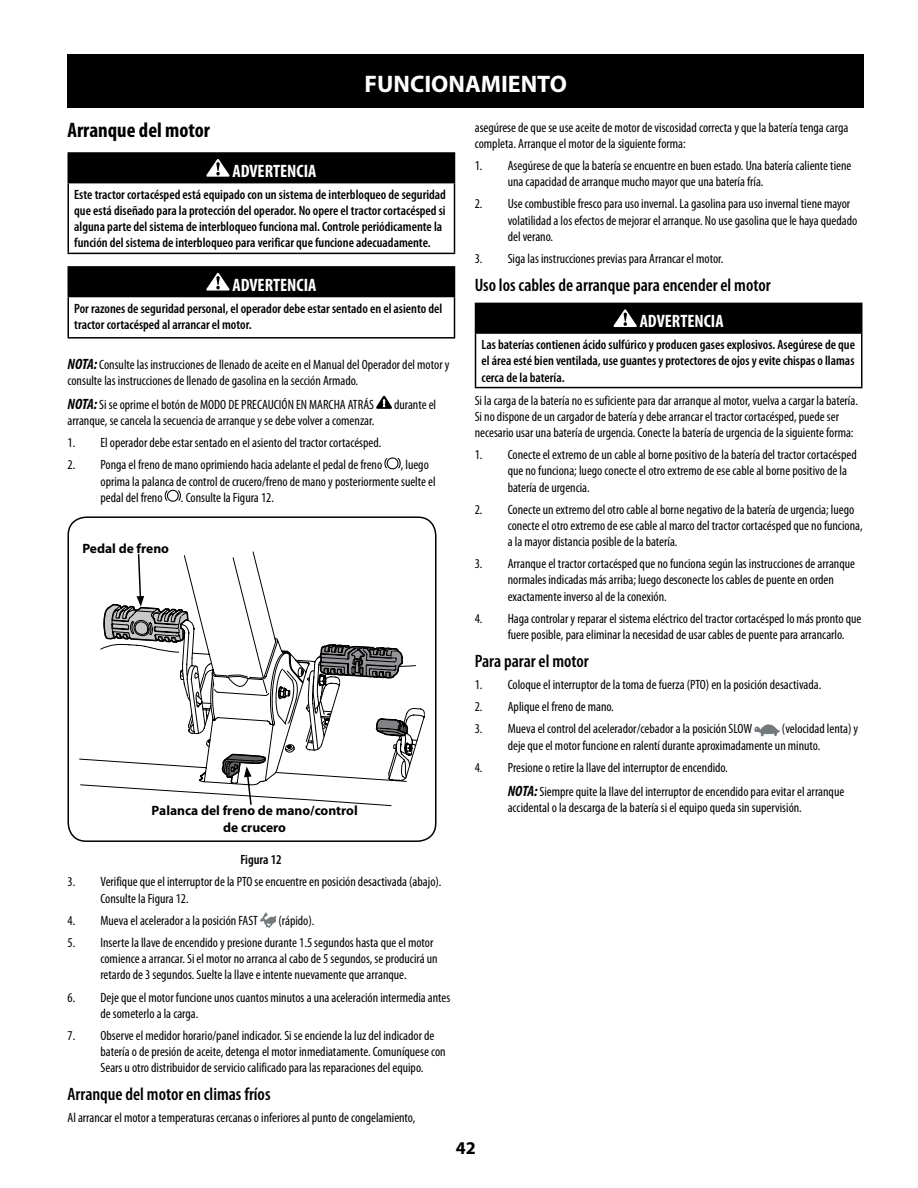
<style>
.page{position:relative;width:918px;height:1188px;background:#fff}
.page>*{position:absolute;margin:0;border:0;box-sizing:border-box;transform-origin:0 0}
.t1{font:700 24px "Myriad Pro";color:#fff}
.t2{font:700 condensed 21px "Myriad Pro";color:#000}
.t3{font:600 condensed 18px "Myriad Pro";color:#000}
.t4{font:700 condensed 18px "Myriad Pro";color:#fff}
.t5{font:700 18px "Myriad Pro";color:#000}
.t6{font:condensed 13.5px/16.2px "Myriad Pro";color:#000}
.t7{font:600 condensed 13.5px/16.2px "Myriad Pro";color:#000}
.t8{font:700 13.5px/16.2px "Myriad Pro";color:#000;text-align:center}
.s1{font-weight:700;font-style:italic;font-size:15px}
</style>
<div class="page">
<div style="left:68px;top:54px;width:796px;height:54px;background:#000"></div>
<div style="left:68px;top:153px;width:386px;height:30px;background:#000"></div>
<hr style="left:68px;top:152px;width:387px;height:2px;background:#000">
<svg style="left:454px;top:154px;width:1px;height:28px"></svg>
<hr style="left:68px;top:182px;width:387px;height:1px;background:#000">
<hr style="left:68px;top:183px;width:1px;height:70px;background:#000">
<hr style="left:454px;top:183px;width:1px;height:70px;background:#000">
<hr style="left:68px;top:253px;width:387px;height:1px;background:#000">
<svg style="left:206px;top:159px;width:24px;height:18px"></svg>
<div style="left:68px;top:267px;width:386px;height:30px;background:#000"></div>
<hr style="left:68px;top:266px;width:387px;height:2px;background:#000">
<svg style="left:454px;top:268px;width:1px;height:28px"></svg>
<hr style="left:68px;top:296px;width:387px;height:1px;background:#000">
<hr style="left:68px;top:297px;width:1px;height:40px;background:#000">
<hr style="left:454px;top:297px;width:1px;height:40px;background:#000">
<hr style="left:68px;top:337px;width:387px;height:2px;background:#000">
<svg style="left:206px;top:273px;width:24px;height:18px"></svg>
<svg style="left:376px;top:395px;width:16px;height:14px"></svg>
<svg style="left:384px;top:457px;width:17px;height:12px"></svg>
<svg style="left:165px;top:490px;width:16px;height:12px"></svg>
<svg style="left:103px;top:553px;width:322px;height:253px"></svg>
<div style="left:68px;top:516px;width:368px;height:326px;border:2px solid #000;border-radius:18px"></div>
<svg style="left:260px;top:912px;width:17px;height:16px"></svg>
<div style="left:476px;top:303px;width:386px;height:30px;background:#000"></div>
<hr style="left:475px;top:303px;width:387px;height:1px;background:#000">
<svg style="left:475px;top:304px;width:1px;height:28px"></svg>
<hr style="left:475px;top:332px;width:387px;height:2px;background:#000">
<hr style="left:475px;top:334px;width:1px;height:53px;background:#000">
<hr style="left:861px;top:334px;width:1px;height:53px;background:#000">
<hr style="left:475px;top:387px;width:387px;height:1px;background:#000">
<svg style="left:613px;top:309px;width:24px;height:18px"></svg>
<svg style="left:754px;top:724px;width:26px;height:12px"></svg>
<h1 class="t1" style="left:365px;top:68px;width:204px">FUNCIONAMIENTO</h1>
<h2 class="t2" style="left:68px;top:117px;width:144px">Arranque del motor</h2>
<h3 class="t4" style="left:232px;top:159px;width:85px">ADVERTENCIA</h3>
<p class="t7" style="left:74px;top:186px;width:373px">Este tractor cortacésped está equipado con un sistema de interbloqueo de seguridad que está diseñado para la protección del operador. No opere el tractor cortacésped si alguna parte del sistema de interbloqueo funciona mal. Controle periódicamente la función del sistema de interbloqueo para verificar que funcione adecuadamente.</p>
<h3 class="t4" style="left:232px;top:273px;width:85px">ADVERTENCIA</h3>
<p class="t7" style="left:74px;top:300px;width:370px">Por razones de seguridad personal, el operador debe estar sentado en el asiento del tractor cortacésped al arrancar el motor.</p>
<p class="t6" style="left:67px;top:356px;width:383px"><span class="s1">NOTA:</span> Consulte las instrucciones de llenado de aceite en el Manual del Operador del motor y consulte las instrucciones de llenado de gasolina en la sección Armado.</p>
<p class="t6" style="left:68px;top:396px;width:308px"><span class="s1">NOTA:</span> Si se oprime el botón de MODO DE PRECAUCIÓN EN MARCHA ATRÁS</p>
<p class="t6" style="left:394px;top:396px;width:44px">durante el</p>
<p class="t6" style="left:68px;top:413px;width:308px">arranque, se cancela la secuencia de arranque y se debe volver a comenzar.</p>
<p class="t6" style="left:68px;top:435px;width:315px">1. El operador debe estar sentado en el asiento del tractor cortacésped.</p>
<p class="t6" style="left:68px;top:457px;width:316px">2. Ponga el freno de mano oprimiendo hacia adelante el pedal de freno</p>
<p class="t6" style="left:101px;top:457px;width:337px;text-indent:300px">, luego oprima la palanca de control de crucero/freno de mano y posteriormente suelte el pedal del freno</p>
<p class="t6" style="left:181px;top:489px;width:95px">. Consulte la Figura 12.</p>
<p class="t8" style="left:82px;top:540px;width:88px">Pedal de freno</p>
<p class="t8" style="left:152px;top:802px;width:208px">Palanca del freno de mano/control de crucero</p>
<p class="t7" style="left:240px;top:851px;width:43px">Figura 12</p>
<p class="t6" style="left:100px;top:874px;width:343px;text-indent:-33px">3. Verifique que el interruptor de la PTO se encuentre en posición desactivada (abajo).<br>Consulte la Figura 12.</p>
<p class="t6" style="left:67px;top:912px;width:192px">4. Mueva el acelerador a la posición FAST</p>
<p class="t6" style="left:278px;top:912px;width:38px">(rápido).</p>
<p class="t6" style="left:100px;top:935px;width:339px;text-indent:-33px">5. Inserte la llave de encendido y presione durante 1.5 segundos hasta que el motor comience a arrancar. Si el motor no arranca al cabo de 5 segundos, se producirá un retardo de 3 segundos. Suelte la llave e intente nuevamente que arranque.</p>
<p class="t6" style="left:100px;top:989px;width:351px;text-indent:-33px">6. Deje que el motor funcione unos cuantos minutos a una aceleración intermedia antes de someterlo a la carga.</p>
<p class="t6" style="left:100px;top:1028px;width:347px;text-indent:-33px">7. Observe el medidor horario/panel indicador. Si se enciende la luz del indicador de batería o de presión de aceite, detenga el motor inmediatamente. Comuníquese con<br>Sears u otro distribuidor de servicio calificado para las reparaciones del equipo.</p>
<h3 class="t3" style="left:68px;top:1083px;width:205px">Arranque del motor en climas fríos</h3>
<p class="t6" style="left:68px;top:1110px;width:349px">Al arrancar el motor a temperaturas cercanas o inferiores al punto de congelamiento,</p>
<p class="t6" style="left:475px;top:119px;width:375px">asegúrese de que se use aceite de motor de viscosidad correcta y que la batería tenga carga completa. Arranque el motor de la siguiente forma:</p>
<p class="t6" style="left:508px;top:158px;width:345px;text-indent:-33px">1. Asegúrese de que la batería se encuentre en buen estado. Una batería caliente tiene una capacidad de arranque mucho mayor que una batería fría.</p>
<p class="t6" style="left:508px;top:196px;width:351px;text-indent:-33px">2. Use combustible fresco para uso invernal. La gasolina para uso invernal tiene mayor volatilidad a los efectos de mejorar el arranque. No use gasolina que le haya quedado del verano.</p>
<p class="t6" style="left:475px;top:251px;width:250px">3. Siga las instrucciones previas para Arrancar el motor.</p>
<h3 class="t3" style="left:475px;top:274px;width:297px">Uso los cables de arranque para encender el motor</h3>
<h3 class="t4" style="left:640px;top:310px;width:85px">ADVERTENCIA</h3>
<p class="t7" style="left:482px;top:336px;width:375px;text-align:justify">Las baterías contienen ácido sulfúrico y producen gases explosivos. Asegúrese de que el área esté bien ventilada, use guantes y protectores de ojos y evite chispas o llamas cerca de la batería.</p>
<p class="t6" style="left:475px;top:392px;width:385px">Si la carga de la batería no es suficiente para dar arranque al motor, vuelva a cargar la batería.<br>Si no dispone de un cargador de batería y debe arrancar el tractor cortacésped, puede ser necesario usar una batería de urgencia. Conecte la batería de urgencia de la siguiente forma:</p>
<p class="t6" style="left:508px;top:447px;width:351px;text-indent:-33px">1. Conecte el extremo de un cable al borne positivo de la batería del tractor cortacésped que no funciona; luego conecte el otro extremo de ese cable al borne positivo de la batería de urgencia.</p>
<p class="t6" style="left:508px;top:501px;width:356px;text-indent:-33px">2. Conecte un extremo del otro cable al borne negativo de la batería de urgencia; luego conecte el otro extremo de ese cable al marco del tractor cortacésped que no funciona, a la mayor distancia posible de la batería.</p>
<p class="t6" style="left:508px;top:556px;width:349px;text-indent:-33px">3. Arranque el tractor cortacésped que no funciona según las instrucciones de arranque normales indicadas más arriba; luego desconecte los cables de puente en orden exactamente inverso al de la conexión.</p>
<p class="t6" style="left:508px;top:611px;width:355px;text-indent:-33px">4. Haga controlar y reparar el sistema eléctrico del tractor cortacésped lo más pronto que fuere posible, para eliminar la necesidad de usar cables de puente para arrancarlo.</p>
<h3 class="t3" style="left:475px;top:650px;width:116px">Para parar el motor</h3>
<p class="t6" style="left:475px;top:677px;width:348px">1. Coloque el interruptor de la toma de fuerza (PTO) en la posición desactivada.</p>
<p class="t6" style="left:475px;top:699px;width:141px">2. Aplique el freno de mano.</p>
<p class="t6" style="left:475px;top:721px;width:279px">3. Mueva el control del acelerador/cebador a la posición SLOW</p>
<p class="t6" style="left:508px;top:721px;width:352px;text-indent:274px">(velocidad lenta) y deje que el motor funcione en ralentí durante aproximadamente un minuto.</p>
<p class="t6" style="left:508px;top:756px;width:338px;line-height:24px;text-indent:-33px">4. Presione o retire la llave del interruptor de encendido.<br><span class="s1">NOTA:</span> Siempre quite la llave del interruptor de encendido para evitar el arranque</p>
<p class="t6" style="left:508px;top:800px;width:296px">accidental o la descarga de la batería si el equipo queda sin supervisión.</p>
<h3 class="t5" style="left:456px;top:1136px;width:21px">42</h3>
</div>
